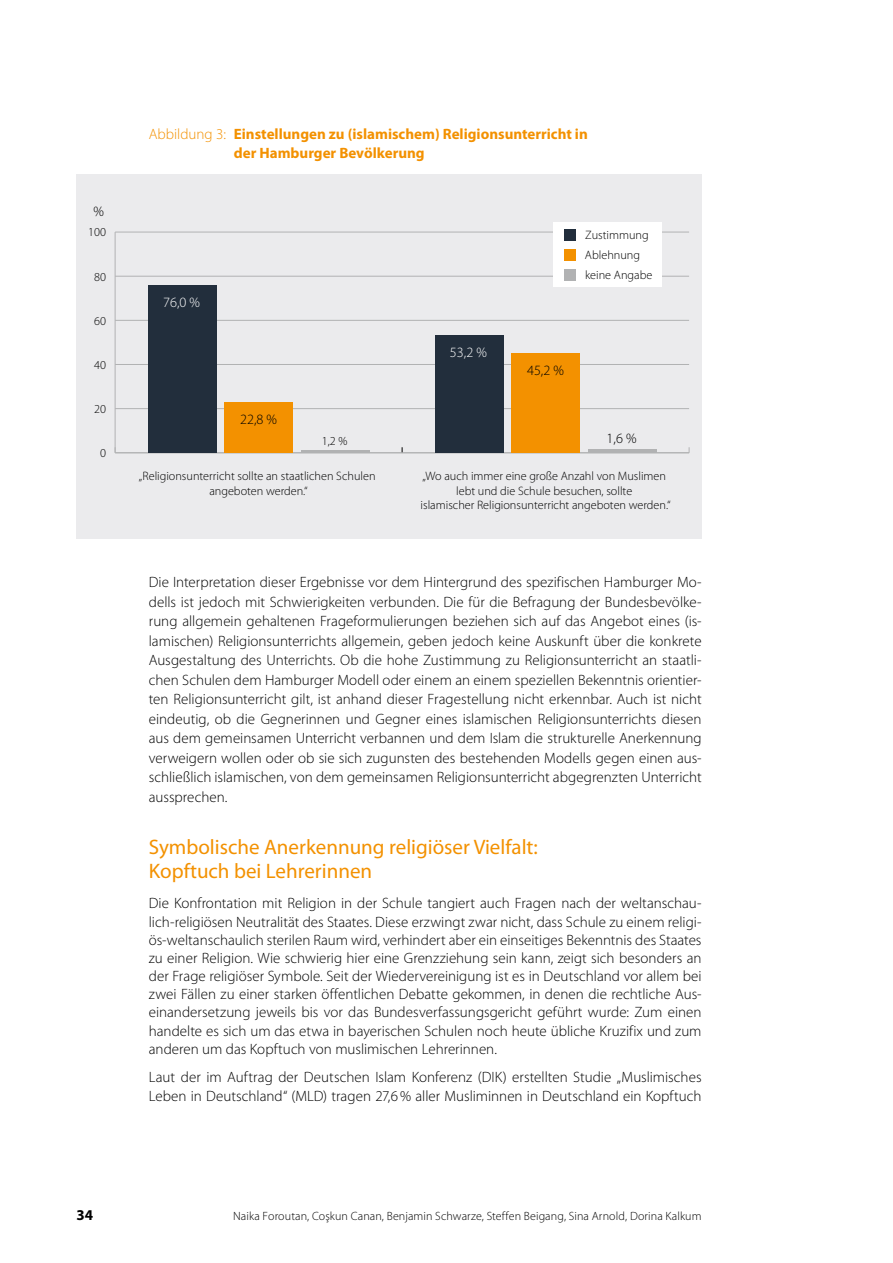
<style>
.page{position:relative;width:893px;height:1263px;background:#fff}
.page>*{position:absolute;margin:0;border:0;box-sizing:border-box;transform-origin:0 0}
._06_TIT_3{font:21px/24px "Myriad Pro";color:#f39100}
._01_Fließtext{font:300 15px/19.5px "Myriad Pro";color:#000;text-align:justify}
.TIT_Graf{font:700 15px/19.5px "Myriad Pro";color:#f39100}
.t1{font:700 15px "Myriad Pro";color:#000}
.t2{font:300 14.25px "Myriad Pro";color:#000}
.t3{font:300 14.25px "Myriad Pro";color:#fff}
.t4{font:300 12.15px/14.2px "Myriad Pro";color:#000;text-align:center}
.t5{font:300 12px "Myriad Pro";letter-spacing:.01em;color:#000}
.s1{font-weight:300}
</style>
<div class="page">
<div style="left:77px;top:175px;width:625px;height:364px;background:#ebebed"></div>
<hr style="left:115px;top:232px;width:1px;height:221px;background:#b1b2b3">
<hr style="left:115px;top:452px;width:574px;height:1px;background:#b1b2b3">
<hr style="left:115px;top:408px;width:574px;height:1px;background:#b1b2b3">
<hr style="left:115px;top:364px;width:574px;height:1px;background:#b1b2b3">
<hr style="left:115px;top:320px;width:574px;height:1px;background:#b1b2b3">
<hr style="left:115px;top:276px;width:574px;height:1px;background:#b1b2b3">
<hr style="left:115px;top:232px;width:574px;height:1px;background:#b1b2b3">
<hr style="left:301px;top:450px;width:69px;height:3px;background:#b1b2b3">
<hr style="left:588px;top:449px;width:69px;height:4px;background:#b1b2b3">
<div style="left:224px;top:402px;width:69px;height:51px;background:#f39100"></div>
<div style="left:511px;top:353px;width:69px;height:100px;background:#f39100"></div>
<div style="left:148px;top:285px;width:69px;height:168px;background:#222e3c"></div>
<div style="left:435px;top:335px;width:68px;height:118px;background:#222e3c"></div>
<div style="left:553px;top:223px;width:109px;height:64px;background:#fff"></div>
<div style="left:564px;top:229px;width:12px;height:12px;background:#222e3c"></div>
<div style="left:564px;top:249px;width:12px;height:12px;background:#f39100"></div>
<div style="left:564px;top:269px;width:12px;height:11px;background:#b1b2b3"></div>
<p class="t2" style="left:93px;top:203px;width:12px">%</p>
<p class="t4" style="left:88px;top:225px;width:19px">100</p>
<p class="t4" style="left:94px;top:269px;width:13px">80</p>
<p class="t4" style="left:94px;top:313px;width:13px">60</p>
<p class="t4" style="left:94px;top:357px;width:13px">40</p>
<p class="t4" style="left:94px;top:402px;width:13px">20</p>
<p class="t4" style="left:100px;top:446px;width:7px">0</p>
<p class="TIT_Graf" style="left:234px;top:124px;width:355px;text-indent:-85px"><span class="s1">Abbildung 3:</span> Einstellungen zu (islamischem) Religionsunterricht in der Hamburger Bevölkerung</p>
<p class="t3" style="left:163px;top:293px;width:38px">76,0 %</p>
<p class="t2" style="left:240px;top:411px;width:38px">22,8 %</p>
<p class="t4" style="left:322px;top:434px;width:27px">1,2 %</p>
<p class="t4" style="left:139px;top:469px;width:238px">„Religionsunterricht sollte an staatlichen Schulen angeboten werden.“</p>
<p class="t3" style="left:450px;top:343px;width:38px">53,2 %</p>
<p class="t4" style="left:585px;top:225px;width:69px;line-height:19.6px;text-align:left">Zustimmung<br>Ablehnung keine Angabe</p>
<p class="t2" style="left:527px;top:361px;width:38px">45,2 %</p>
<p class="t2" style="left:607px;top:430px;width:31px">1,6 %</p>
<p class="t4" style="left:421px;top:469px;width:252px">„Wo auch immer eine große Anzahl von Muslimen lebt und die Schule besuchen, sollte<br>islamischer Religionsunterricht angeboten werden.“</p>
<p class="_01_Fließtext" style="left:149px;top:572px;width:554px">Die Interpretation dieser Ergebnisse vor dem Hintergrund des spezifischen Hamburger Mo&shy;dells ist jedoch mit Schwierigkeiten verbunden. Die für die Befragung der Bundesbevölke&shy;rung allgemein gehaltenen Frageformulierungen beziehen sich auf das Angebot eines (is&shy;lamischen) Religionsunterrichts allgemein, geben jedoch keine Auskunft über die konkrete Ausgestaltung des Unterrichts. Ob die hohe Zustimmung zu Religionsunterricht an staatli&shy;chen Schulen dem Hamburger Modell oder einem an einem speziellen Bekenntnis orientier&shy;ten Religionsunterricht gilt, ist anhand dieser Fragestellung nicht erkennbar. Auch ist nicht eindeutig, ob die Gegnerinnen und Gegner eines islamischen Religionsunterrichts diesen aus dem gemeinsamen Unterricht verbannen und dem Islam die strukturelle Anerkennung verweigern wollen oder ob sie sich zugunsten des bestehenden Modells gegen einen aus&shy;schließlich islamischen, von dem gemeinsamen Religionsunterricht abgegrenzten Unterricht aussprechen.</p>
<p class="_06_TIT_3" style="left:149px;top:834px;width:391px">Symbolische Anerkennung religiöser Vielfalt:<br>Kopftuch bei Lehrerinnen</p>
<p class="_01_Fließtext" style="left:149px;top:894px;width:554px;line-height:18.1px">Die Konfrontation mit Religion in der Schule tangiert auch Fragen nach der weltanschau&shy;lich-religiösen Neutralität des Staates. Diese erzwingt zwar nicht, dass Schule zu einem religi&shy;ös-weltanschaulich sterilen Raum wird, verhindert aber ein einseitiges Bekenntnis des Staates zu einer Religion. Wie schwierig hier eine Grenzziehung sein kann, zeigt sich besonders an der Frage religiöser Symbole. Seit der Wiedervereinigung ist es in Deutschland vor allem bei zwei Fällen zu einer starken öffentlichen Debatte gekommen, in denen die rechtliche Aus&shy;einandersetzung jeweils bis vor das Bundesverfassungsgericht geführt wurde: Zum einen handelte es sich um das etwa in bayerischen Schulen noch heute übliche Kruzifix und zum anderen um das Kopftuch von muslimischen Lehrerinnen.</p>
<p class="_01_Fließtext" style="left:149px;top:1068px;width:554px;line-height:18.1px">Laut der im Auftrag der Deutschen Islam Konferenz (DIK) erstellten Studie „Muslimisches<br>Leben in Deutschland“ (MLD) tragen 27,6% aller Musliminnen in Deutschland ein Kopftuch</p>
<p class="t1" style="left:77px;top:1205px;width:18px">34</p>
<p class="t5" style="left:233px;top:1209px;width:470px">Naika Foroutan, Coşkun Canan, Benjamin Schwarze, Steffen Beigang, Sina Arnold, Dorina Kalkum</p>
</div>
